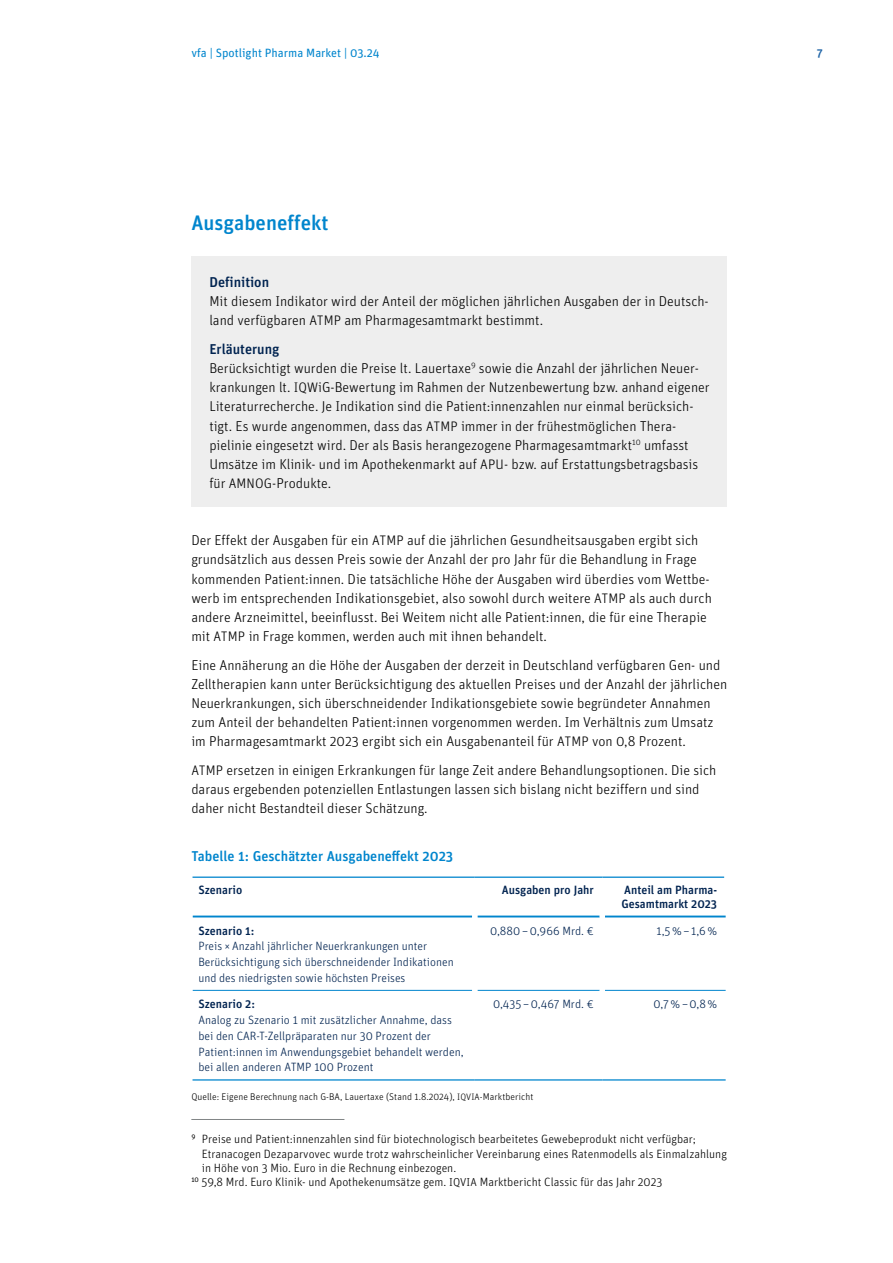
<style>
.page{position:relative;width:893px;height:1263px;background:#fff}
.page>*{position:absolute;margin:0;border:0;box-sizing:border-box;transform-origin:0 0}
.t1{font:500 21px "Unit Pro";color:#0085cd}
.t2{font:300 14.25px/19.2px "Unit Pro";color:#000}
.t3{font:500 14.25px "Unit Pro";color:#0085cd}
.t4{font:500 14.25px "Unit Pro";color:#002350}
.t5{font:300 12px/15.8px "Unit Pro";color:#002350}
.t6{font:300 12px "Unit Pro";color:#000}
.t7{font:500 12px/14.4px "Unit Pro";color:#002350}
.t8{font:12px "Unit Pro";color:#0085cd}
.t9{font:500 12px "Unit Pro";color:#1d63a6}
.t10{font:300 9.75px "Unit Pro";letter-spacing:.005em;color:#000}
.s1{font-size:13.8px}
.s2{font-weight:500;color:#002350}
.s3{font-size:9.3px}
.s4{font-size:11.55px}
</style>
<div class="page">
<div style="left:191px;top:256px;width:536px;height:251px;background:#eee"></div>
<hr style="left:191px;top:1119px;width:153px;height:1px;background:#818586">
<hr style="left:193px;top:990px;width:279px;height:1px;background:#0085cd">
<hr style="left:477px;top:990px;width:123px;height:1px;background:#0085cd">
<hr style="left:605px;top:990px;width:121px;height:1px;background:#0085cd">
<hr style="left:193px;top:915px;width:279px;height:2px;background:#0085cd">
<hr style="left:477px;top:915px;width:123px;height:2px;background:#0085cd">
<hr style="left:605px;top:915px;width:121px;height:2px;background:#0085cd">
<hr style="left:193px;top:876px;width:282px;height:2px;background:#0085cd">
<hr style="left:475px;top:876px;width:127px;height:2px;background:#0085cd">
<hr style="left:602px;top:876px;width:122px;height:2px;background:#0085cd">
<hr style="left:193px;top:1079px;width:282px;height:1px;background:#0085cd">
<hr style="left:475px;top:1079px;width:127px;height:1px;background:#0085cd">
<hr style="left:602px;top:1079px;width:124px;height:1px;background:#0085cd">
<p class="t8" style="left:191px;top:46px;width:190px">vfa | Spotlight Pharma Market | 03.24</p>
<h1 class="t1" style="left:191px;top:209px;width:139px">Ausgabeneffekt</h1>
<p class="t4" style="left:209px;top:273px;width:61px">Definition</p>
<p class="t2" style="left:209px;top:291px;width:501px">Mit diesem Indikator wird der Anteil der möglichen jährlichen Ausgaben der in Deutsch&shy;land verfügbaren <span class="s1">ATMP</span> am Pharmagesamtmarkt bestimmt.</p>
<p class="t2" style="left:209px;top:339px;width:502px"><span class="s2">Erläuterung<br></span>Berücksichtigt wurden die Preise lt. Lauertaxe<sup>9</sup> sowie die Anzahl der jährlichen Neuer&shy;krankungen lt. <span class="s1">IQW</span>iG-Bewertung im Rahmen der Nutzenbewertung bzw. anhand eigener Literaturrecherche. Je Indikation sind die Patient:innenzahlen nur einmal berücksich&shy;tigt. Es wurde angenommen, dass das <span class="s1">ATMP</span> immer in der frühestmöglichen Thera&shy;pielinie eingesetzt wird. Der als Basis herangezogene Pharmagesamtmarkt<sup>10</sup> umfasst Umsätze im Klinik- und im Apothekenmarkt auf <span class="s1">APU</span>- bzw. auf Erstattungsbetragsbasis für <span class="s1">AMNOG</span>-Produkte.</p>
<p class="t2" style="left:191px;top:531px;width:522px">Der Effekt der Ausgaben für ein <span class="s1">ATMP</span> auf die jährlichen Gesundheitsausgaben ergibt sich grundsätzlich aus dessen Preis sowie der Anzahl der pro Jahr für die Behandlung in Frage kommenden Patient:innen. Die tatsächliche Höhe der Ausgaben wird überdies vom Wettbe&shy;werb im entsprechenden Indikationsgebiet, also sowohl durch weitere <span class="s1">ATMP</span> als auch durch andere Arzneimittel, beeinflusst. Bei Weitem nicht alle Patient:innen, die für eine Therapie mit <span class="s1">ATMP</span> in Frage kommen, werden auch mit ihnen behandelt.</p>
<p class="t2" style="left:191px;top:655px;width:537px">Eine Annäherung an die Höhe der Ausgaben der derzeit in Deutschland verfügbaren Gen- und Zelltherapien kann unter Berücksichtigung des aktuellen Preises und der Anzahl der jährlichen Neuerkrankungen, sich überschneidender Indikationsgebiete sowie begründeter Annahmen zum Anteil der behandelten Patient:innen vorgenommen werden. Im Verhältnis zum Umsatz im Pharmagesamtmarkt 2023 ergibt sich ein Ausgabenanteil für <span class="s1">ATMP</span> von 0,8 Prozent.</p>
<p class="t2" style="left:191px;top:760px;width:526px"><span class="s1">ATMP</span> ersetzen in einigen Erkrankungen für lange Zeit andere Behandlungsoptionen. Die sich daraus ergebenden potenziellen Entlastungen lassen sich bislang nicht beziffern und sind daher nicht Bestandteil dieser Schätzung.</p>
<p class="t3" style="left:191px;top:847px;width:263px">Tabelle 1: Geschätzter Ausgabeneffekt 2023</p>
<p class="t7" style="left:198px;top:882px;width:45px">Szenario</p>
<p class="t7" style="left:502px;top:882px;width:93px">Ausgaben pro Jahr</p>
<p class="t7" style="left:621px;top:882px;width:97px">Anteil am Pharma-<br>Gesamtmarkt 2023</p>
<p class="t7" style="left:198px;top:923px;width:58px">Szenario 1:</p>
<p class="t5" style="left:198px;top:938px;width:257px">Preis × Anzahl jährlicher Neuerkrankungen unter<br>Berücksichtigung sich überschneidender Indikationen und des niedrigsten sowie höchsten Preises</p>
<p class="t5" style="left:490px;top:922px;width:105px">0,880–0,966 Mrd. €</p>
<p class="t5" style="left:656px;top:922px;width:62px">1,5%–1,6%</p>
<p class="t7" style="left:198px;top:997px;width:58px">Szenario 2:</p>
<p class="t5" style="left:198px;top:1012px;width:267px">Analog zu Szenario 1 mit zusätzlicher Annahme, dass bei den CAR-T-Zellpräparaten nur 30 Prozent der Patient:innen im Anwendungsgebiet behandelt werden, bei allen anderen ATMP 100 Prozent</p>
<p class="t5" style="left:493px;top:996px;width:102px">0,435 –0,467 Mrd. €</p>
<p class="t5" style="left:653px;top:996px;width:65px">0,7%–0,8%</p>
<p class="t10" style="left:191px;top:1091px;width:344px">Quelle: Eigene Berechnung nach G-BA, Lauertaxe (Stand 1.8.2024), <span class="s3">IQVIA</span>-Marktbericht</p>
<p class="t6" style="left:191px;top:1132px;width:506px"><sup>9</sup> Preise und Patient:innenzahlen sind für biotechnologisch bearbeitetes Gewebeprodukt nicht verfügbar;</p>
<p class="t6" style="left:202px;top:1146px;width:527px">Etranacogen Dezaparvovec wurde trotz wahrscheinlicher Vereinbarung eines Ratenmodells als Einmalzahlung</p>
<p class="t6" style="left:202px;top:1161px;width:256px">in Höhe von 3 Mio. Euro in die Rechnung einbezogen.</p>
<p class="t6" style="left:191px;top:1175px;width:473px"><sup>10</sup> 59,8 Mrd. Euro Klinik- und Apothekenumsätze gem. <span class="s4">IQVIA</span> Marktbericht Classic für das Jahr 2023</p>
<p class="t9" style="left:817px;top:46px;width:8px">7</p>
</div>
